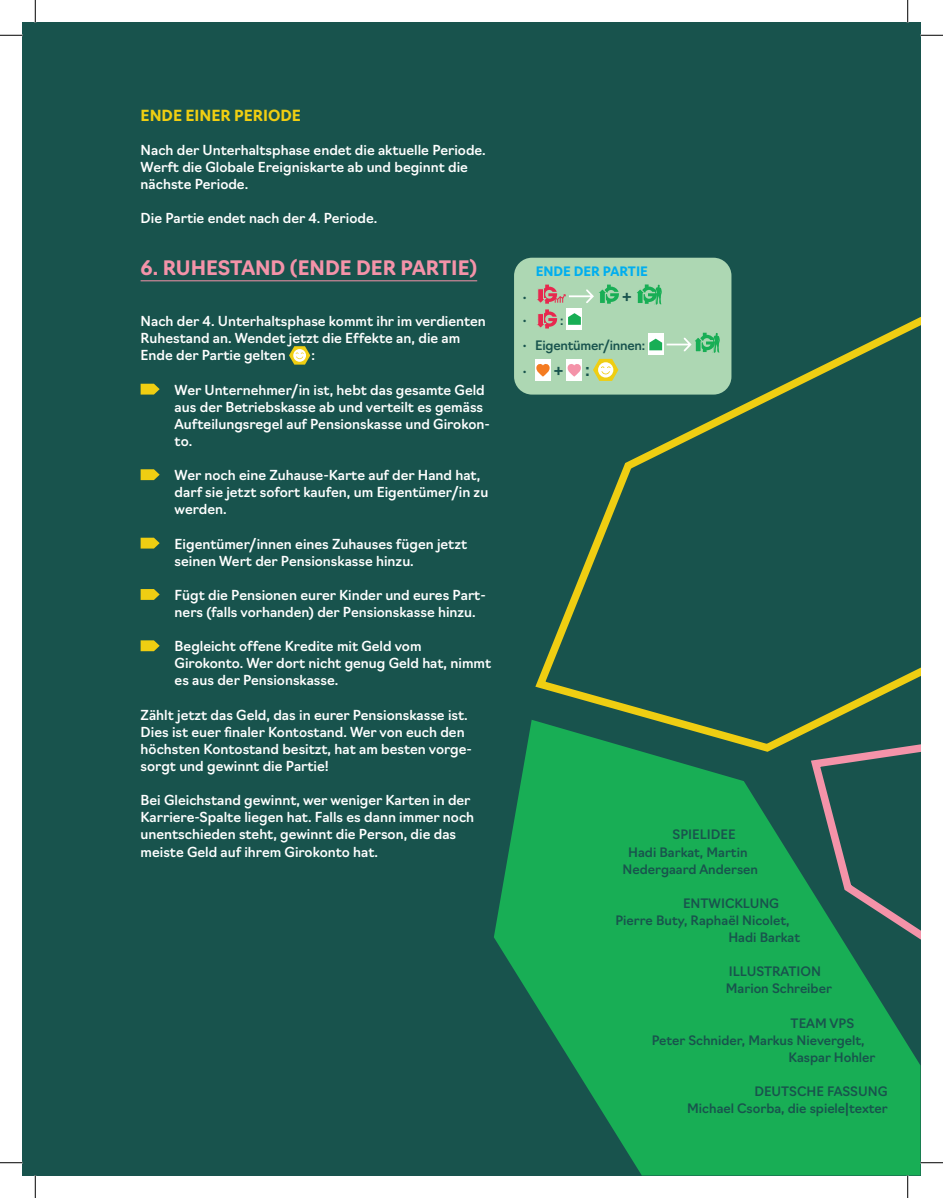
<style>
.page{position:relative;width:943px;height:1198px;background:#fff}
.page>*{position:absolute;margin:0;border:0;box-sizing:border-box;transform-origin:0 0}
.t1{font:700 19.5px "Navigo";color:#f493a9}
.t2{font:500 18px "Navigo";color:#18534d}
.t3{font:700 15px "Navigo";color:#efce12}
.t4{font:500 13.5px/17.1px "Navigo";color:#fff}
.t5{font:500 12.75px/17.1px "Navigo";color:#18534d}
.t6{font:500 12.75px "Navigo";letter-spacing:-.02em;color:#18534d}
.t7{font:700 12.75px "Navigo";color:#00aeef}
.s1{font-size:12.75px}
</style>
<div class="page">
<div style="left:22px;top:22px;width:13px;height:1153px;background:#18534d"></div>
<div style="left:35px;top:22px;width:885px;height:1153px;background:#18534d"></div>
<svg style="left:530px;top:257px;width:390px;height:462px"></svg>
<svg style="left:494px;top:719px;width:426px;height:456px;fill:#18ae55"></svg>
<hr style="left:140px;top:280px;width:337px;height:1px;background:#f493a9">
<svg style="left:289px;top:346px;width:21px;height:18px"></svg>
<svg style="left:140px;top:383px;width:20px;height:11px"></svg>
<svg style="left:140px;top:469px;width:20px;height:11px"></svg>
<svg style="left:140px;top:537px;width:20px;height:11px"></svg>
<svg style="left:140px;top:589px;width:20px;height:11px"></svg>
<svg style="left:140px;top:640px;width:20px;height:11px"></svg>
<svg style="left:805px;top:737px;width:115px;height:300px"></svg>
<div style="left:514px;top:258px;width:217px;height:136px;background:#add7b3;border-radius:18px"></div>
<svg style="left:637px;top:284px;width:24px;height:21px"></svg>
<svg style="left:537px;top:284px;width:81px;height:45px"></svg>
<div style="left:647px;top:334px;width:16px;height:21px;background:#fff"></div>
<svg style="left:649px;top:333px;width:70px;height:20px"></svg>
<div style="left:535px;top:359px;width:15px;height:22px;background:#fff"></div>
<svg style="left:536px;top:364px;width:14px;height:12px"></svg>
<div style="left:566px;top:359px;width:15px;height:22px;background:#fff"></div>
<svg style="left:567px;top:364px;width:14px;height:12px"></svg>
<svg style="left:593px;top:359px;width:25px;height:22px"></svg>
<svg style="left:0;top:35px;width:22px;height:1px"></svg>
<svg style="left:920px;top:35px;width:22px;height:1px"></svg>
<svg style="left:0;top:1162px;width:22px;height:1px"></svg>
<svg style="left:920px;top:1162px;width:22px;height:1px"></svg>
<svg style="left:35px;top:0;width:1px;height:22px"></svg>
<svg style="left:35px;top:1175px;width:1px;height:22px"></svg>
<svg style="left:907px;top:0;width:1px;height:22px"></svg>
<svg style="left:907px;top:1175px;width:1px;height:22px"></svg>
<p class="t3" style="left:140px;top:104px;width:162px">ENDE EINER PERIODE</p>
<p class="t4" style="left:140px;top:140px;width:346px">Nach der Unterhaltsphase endet die aktuelle Periode.<br>Werft die Globale Ereigniskarte ab und beginnt die nächste Periode.</p>
<p class="t4" style="left:140px;top:209px;width:238px">Die Partie endet nach der 4. Periode.</p>
<p class="t1" style="left:140px;top:252px;width:338px">6. RUHESTAND (ENDE DER PARTIE)</p>
<p class="t4" style="left:140px;top:311px;width:347px">Nach der 4. Unterhaltsphase kommt ihr im verdienten<br>Ruhestand an. Wendet jetzt die Effekte an, die am<br>Ende der Partie gelten</p>
<p class="t4" style="left:311px;top:346px;width:5px">:</p>
<p class="t4" style="left:175px;top:380px;width:316px">Wer Unternehmer/in ist, hebt das gesamte Geld aus der Betriebskasse ab und verteilt es gemäss Aufteilungsregel auf Pensionskasse und Girokon&shy;to.</p>
<p class="t4" style="left:175px;top:465px;width:315px">Wer noch eine Zuhause-Karte auf der Hand hat, darf sie jetzt sofort kaufen, um Eigentümer/in zu werden.</p>
<p class="t4" style="left:175px;top:534px;width:294px">Eigentümer/innen eines Zuhauses fügen jetzt seinen Wert der Pensionskasse hinzu.</p>
<p class="t4" style="left:175px;top:585px;width:312px">Fügt die Pensionen eurer Kinder und eures Part&shy;ners (falls vorhanden) der Pensionskasse hinzu.</p>
<p class="t4" style="left:175px;top:636px;width:318px">Begleicht offene Kredite mit Geld vom<br>Girokonto. Wer dort nicht genug Geld hat, nimmt es aus der Pensionskasse.</p>
<p class="t4" style="left:140px;top:705px;width:333px">Zählt jetzt das Geld, das in eurer Pensionskasse ist.<br>Dies ist euer finaler Kontostand. Wer von euch den höchsten Kontostand besitzt, hat am besten vorge&shy;sorgt und gewinnt die Partie!</p>
<p class="t4" style="left:140px;top:790px;width:335px">Bei Gleichstand gewinnt, wer weniger Karten in der Karriere-Spalte liegen hat. Falls es dann immer noch unentschieden steht, gewinnt die Person, die das meiste Geld auf ihrem Girokonto hat.</p>
<p class="t7" style="left:535px;top:261px;width:113px">ENDE DER PARTIE</p>
<p class="t5" style="left:522px;top:287px;width:6px">•</p>
<p class="t2" style="left:622px;top:282px;width:11px">+</p>
<p class="t5" style="left:522px;top:311px;width:6px">•</p>
<p class="t5" style="left:560px;top:311px;width:5px">:</p>
<p class="t6" style="left:522px;top:335px;width:124px">• Eigentümer/innen:</p>
<p class="t2" style="left:522px;top:355px;width:69px"><span class="s1">•</span> +:</p>
<p class="t5" style="left:672px;top:825px;width:64px">SPIELIDEE</p>
<p class="t5" style="left:628px;top:842px;width:121px">Hadi Barkat, Martin</p>
<p class="t5" style="left:622px;top:859px;width:137px">Nedergaard Andersen</p>
<p class="t5" style="left:683px;top:893px;width:97px">ENTWICKLUNG</p>
<p class="t5" style="left:728px;top:910px;width:73px;text-indent:-113px">Pierre Buty, Raphaël Nicolet,<br>Hadi Barkat</p>
<p class="t5" style="left:728px;top:962px;width:94px">ILLUSTRATION</p>
<p class="t5" style="left:725px;top:979px;width:107px">Marion Schreiber</p>
<p class="t5" style="left:790px;top:1013px;width:65px">TEAM VPS</p>
<p class="t5" style="left:788px;top:1030px;width:88px;text-indent:-137px">Peter Schnider, Markus Nievergelt,<br>Kaspar Hohler</p>
<p class="t5" style="left:754px;top:1081px;width:134px">DEUTSCHE FASSUNG</p>
<p class="t5" style="left:687px;top:1098px;width:202px">Michael Csorba, die spiele|texter</p>
</div>
